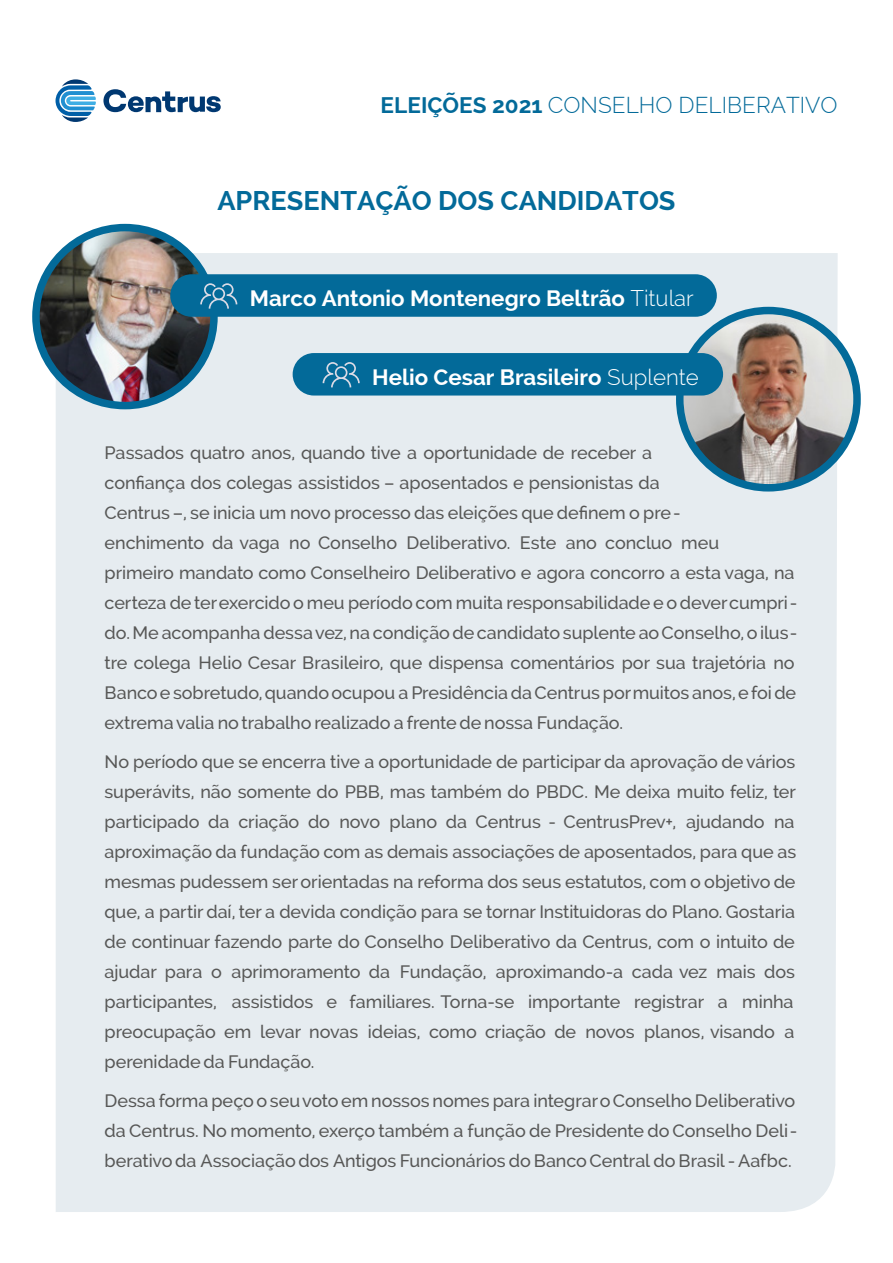
<style>
.page{position:relative;width:893px;height:1263px;background:#fff}
.page>*{position:absolute;margin:0;border:0;box-sizing:border-box;transform-origin:0 0}
.t1{font:700 27px "Raleway";color:#036a99}
.t2{font:300 22.5px "Raleway";color:#036a99}
.t3{font:700 22.2px "Raleway";color:#fff}
.t4{font:500 18px/30px "Raleway";letter-spacing:-.005em;color:#575756}
.s1{font-weight:700}
.s2{font-weight:300}
</style>
<div class="page">
<div style="left:56px;top:253px;width:782px;height:959px;background:#e6ecf0"></div>
<img style="left:36px;top:228px;width:177px;height:177px">
<div style="left:32px;top:224px;width:186px;height:185px;border:8px solid #036a99;border-radius:50%"></div>
<img style="left:681px;top:310px;width:176px;height:178px">
<div style="left:676px;top:307px;width:185px;height:184px;border:8px solid #036a99;border-radius:50%"></div>
<div style="left:293px;top:353px;width:430px;height:42px;background:#036a99;border-radius:21px"></div>
<svg style="left:323px;top:362px;width:37px;height:25px"></svg>
<div style="left:170px;top:274px;width:547px;height:43px;background:#036a99;border-radius:21px"></div>
<svg style="left:200px;top:283px;width:37px;height:26px"></svg>
<svg style="left:56px;top:79px;width:40px;height:43px"></svg>
<svg style="left:103px;top:89px;width:118px;height:23px"></svg>
<p class="t2" style="left:381px;top:92px;width:459px"><span class="s1">ELEIÇÕES 2021</span> CONSELHO DELIBERATIVO</p>
<h1 class="t1" style="left:217px;top:185px;width:460px">APRESENTAÇÃO DOS CANDIDATOS</h1>
<p class="t3" style="left:250px;top:285px;width:445px">Marco Antonio Montenegro Beltrão <span class="s2">Titular</span></p>
<p class="t3" style="left:372px;top:364px;width:328px">Helio Cesar Brasileiro <span class="s2">Suplente</span></p>
<p class="t4" style="left:105px;top:437px;width:694px">Passados quatro anos, quando tive a oportunidade de receber a<br>confiança dos colegas assistidos – aposentados e pensionistas da<br>Centrus –, se inicia um novo processo das eleições que definem o pre-<br>enchimento da vaga no Conselho Deliberativo. Este ano concluo meu<br>primeiro mandato como Conselheiro Deliberativo e agora concorro a esta vaga, na certeza de ter exercido o meu período com muita responsabilidade e o dever cumpri&shy;do. Me acompanha dessa vez, na condição de candidato suplente ao Conselho, o ilus&shy;tre colega Helio Cesar Brasileiro, que dispensa comentários por sua trajetória no Banco e sobretudo, quando ocupou a Presidência da Centrus por muitos anos, e foi de extrema valia no trabalho realizado a frente de nossa Fundação.</p>
<p class="t4" style="left:105px;top:746px;width:693px">No período que se encerra tive a oportunidade de participar da aprovação de vários superávits, não somente do PBB, mas também do PBDC. Me deixa muito feliz, ter participado da criação do novo plano da Centrus - CentrusPrev+, ajudando na aproximação da fundação com as demais associações de aposentados, para que as mesmas pudessem ser orientadas na reforma dos seus estatutos, com o objetivo de que, a partir daí, ter a devida condição para se tornar Instituidoras do Plano. Gostaria de continuar fazendo parte do Conselho Deliberativo da Centrus, com o intuito de ajudar para o aprimoramento da Fundação, aproximando-a cada vez mais dos participantes, assistidos e familiares. Torna-se importante registrar a minha preocupação em levar novas ideias, como criação de novos planos, visando a perenidade da Fundação.</p>
<p class="t4" style="left:105px;top:1085px;width:694px;text-align:justify">Dessa forma peço o seu voto em nossos nomes para integrar o Conselho Deliberativo da Centrus. No momento, exerço também a função de Presidente do Conselho Deli&shy;berativo da Associação dos Antigos Funcionários do Banco Central do Brasil - Aafbc.</p>
</div>
